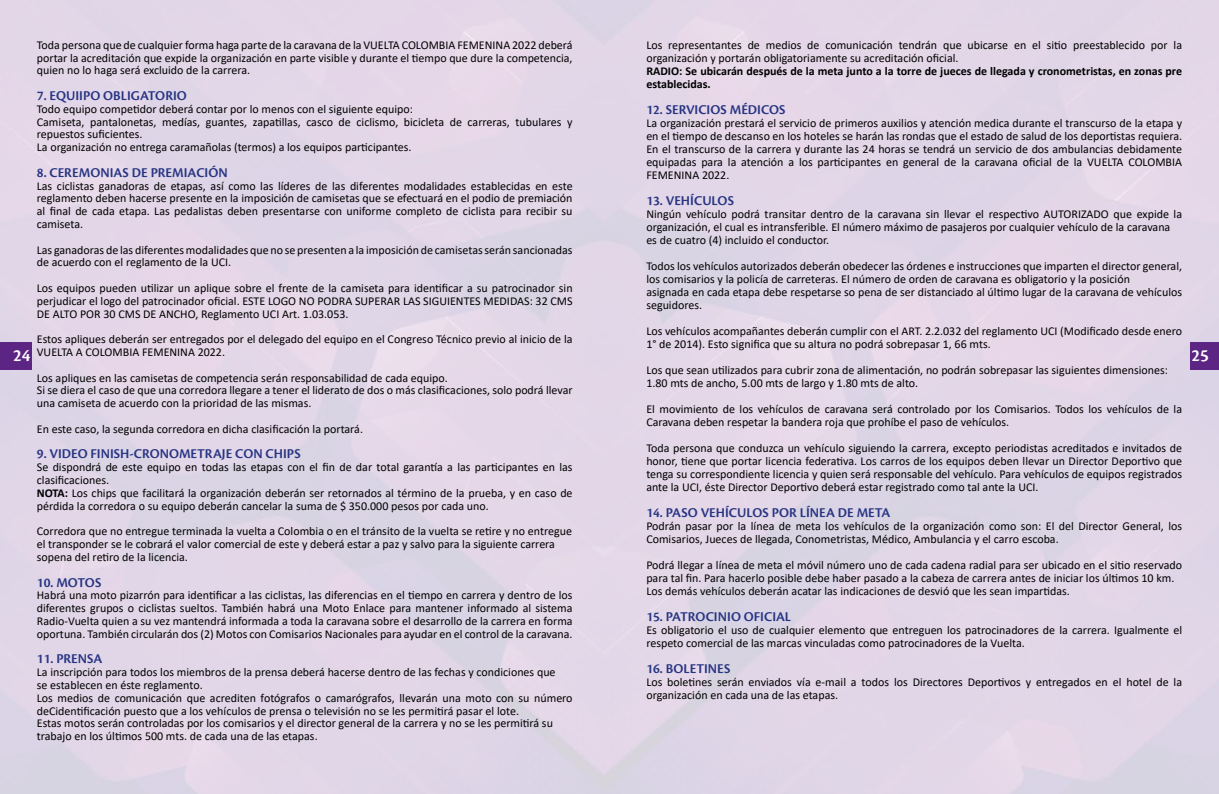
<style>
.page{position:relative;width:1219px;height:794px;background:#fff}
.page>*{position:absolute;margin:0;border:0;box-sizing:border-box;transform-origin:0 0}
.t1{font:600 18px "Cronos Pro";color:#fff}
.t2{font:600 14px "Cronos Pro";color:#283583}
.t3{font:12px/12.8px "Calibri";color:#000}
.t4{font:700 12px/13px "Calibri";color:#000}
.s1{font-weight:700}
</style>
<div class="page">
<img style="left:0;top:0;width:1219px;height:794px">
<div style="left:0;top:343px;width:32px;height:27px;background:#5c2483"></div>
<div style="left:1191px;top:343px;width:28px;height:27px;background:#5c2483"></div>
<p class="t3" style="left:646px;top:38px;width:537px">Los representantes de medios de comunicación tendrán que ubicarse en el sitio preestablecido por la organización y portarán obligatoriamente su acreditación oficial.</p>
<p class="t4" style="left:646px;top:64px;width:537px">RADIO: Se ubicarán después de la meta junto a la torre de jueces de llegada y cronometristas, en zonas pre establecidas.</p>
<p class="t2" style="left:646px;top:101px;width:141px">12. SERVICIOS MÉDICOS</p>
<p class="t3" style="left:646px;top:116px;width:537px;text-align:justify">La organización prestará el servicio de primeros auxilios y atención medica durante el transcurso de la etapa y en el tiempo de descanso en los hoteles se harán las rondas que el estado de salud de los deportistas requiera.<br>En el transcurso de la carrera y durante las 24 horas se tendrá un servicio de dos ambulancias debidamente equipadas para la atención a los participantes en general de la caravana oficial de la VUELTA COLOMBIA FEMENINA 2022.</p>
<p class="t2" style="left:646px;top:192px;width:89px">13. VEHÍCULOS</p>
<p class="t3" style="left:646px;top:207px;width:537px">Ningún vehículo podrá transitar dentro de la caravana sin llevar el respectivo AUTORIZADO que expide la organización, el cual es intransferible. El número máximo de pasajeros por cualquier vehículo de la caravana es de cuatro (4) incluido el conductor.</p>
<p class="t3" style="left:646px;top:259px;width:537px">Todos los vehículos autorizados deberán obedecer las órdenes e instrucciones que imparten el director general, los comisarios y la policía de carreteras. El número de orden de caravana es obligatorio y la posición<br>asignada en cada etapa debe respetarse so pena de ser distanciado al último lugar de la caravana de vehículos seguidores.</p>
<p class="t3" style="left:646px;top:324px;width:537px">Los vehículos acompañantes deberán cumplir con el ART. 2.2.032 del reglamento UCI (Modificado desde enero<br>1° de 2014). Esto significa que su altura no podrá sobrepasar 1, 66 mts.</p>
<p class="t3" style="left:646px;top:363px;width:523px">Los que sean utilizados para cubrir zona de alimentación, no podrán sobrepasar las siguientes dimensiones:<br>1.80 mts de ancho, 5.00 mts de largo y 1.80 mts de alto.</p>
<p class="t3" style="left:646px;top:402px;width:537px">El movimiento de los vehículos de caravana será controlado por los Comisarios. Todos los vehículos de la<br>Caravana deben respetar la bandera roja que prohíbe el paso de vehículos.</p>
<p class="t3" style="left:646px;top:441px;width:537px;text-align:justify">Toda persona que conduzca un vehículo siguiendo la carrera, excepto periodistas acreditados e invitados de honor, tiene que portar licencia federativa. Los carros de los equipos deben llevar un Director Deportivo que tenga su correspondiente licencia y quien será responsable del vehículo. Para vehículos de equipos registrados ante la UCI, éste Director Deportivo deberá estar registrado como tal ante la UCI.</p>
<p class="t2" style="left:646px;top:504px;width:246px">14. PASO VEHÍCULOS POR LÍNEA DE META</p>
<p class="t3" style="left:646px;top:519px;width:537px">Podrán pasar por la línea de meta los vehículos de la organización como son: El del Director General, los<br>Comisarios, Jueces de llegada, Conometristas, Médico, Ambulancia y el carro escoba.</p>
<p class="t3" style="left:646px;top:558px;width:537px">Podrá llegar a línea de meta el móvil número uno de cada cadena radial para ser ubicado en el sitio reservado para tal fin. Para hacerlo posible debe haber pasado a la cabeza de carrera antes de iniciar los últimos 10 km.<br>Los demás vehículos deberán acatar las indicaciones de desvió que les sean impartidas.</p>
<p class="t2" style="left:646px;top:608px;width:146px">15. PATROCINIO OFICIAL</p>
<p class="t3" style="left:646px;top:623px;width:537px">Es obligatorio el uso de cualquier elemento que entreguen los patrocinadores de la carrera. Igualmente el respeto comercial de las marcas vinculadas como patrocinadores de la Vuelta.</p>
<p class="t2" style="left:646px;top:660px;width:86px">16. BOLETINES</p>
<p class="t3" style="left:646px;top:675px;width:537px">Los boletines serán enviados vía e-mail a todos los Directores Deportivos y entregados en el hotel de la organización en cada una de las etapas.</p>
<p class="t3" style="left:37px;top:38px;width:537px;text-align:justify">Toda persona que de cualquier forma haga parte de la caravana de la VUELTA COLOMBIA FEMENINA 2022 deberá portar la acreditación que expide la organización en parte visible y durante el tiempo que dure la competencia, quien no lo haga será excluido de la carrera.</p>
<p class="t2" style="left:37px;top:88px;width:152px">7. EQUIIPO OBLIGATORIO</p>
<p class="t3" style="left:37px;top:102px;width:537px">Todo equipo competidor deberá contar por lo menos con el siguiente equipo:<br>Camiseta, pantalonetas, medías, guantes, zapatillas, casco de ciclismo, bicicleta de carreras, tubulares y repuestos suficientes.<br>La organización no entrega caramañolas (termos) a los equipos participantes.</p>
<p class="t2" style="left:37px;top:164px;width:192px">8. CEREMONIAS DE PREMIACIÓN</p>
<p class="t3" style="left:37px;top:179px;width:537px;text-align:justify">Las ciclistas ganadoras de etapas, así como las líderes de las diferentes modalidades establecidas en este reglamento deben hacerse presente en la imposición de camisetas que se efectuará en el podio de premiación al final de cada etapa. Las pedalistas deben presentarse con uniforme completo de ciclista para recibir su camiseta.</p>
<p class="t3" style="left:37px;top:243px;width:537px">Las ganadoras de las diferentes modalidades que no se presenten a la imposición de camisetas serán sancionadas de acuerdo con el reglamento de la UCI.</p>
<p class="t3" style="left:37px;top:281px;width:537px;text-align:justify">Los equipos pueden utilizar un aplique sobre el frente de la camiseta para identificar a su patrocinador sin perjudicar el logo del patrocinador oficial. ESTE LOGO NO PODRA SUPERAR LAS SIGUIENTES MEDIDAS: 32 CMS DE ALTO POR 30 CMS DE ANCHO, Reglamento UCI Art. 1.03.053.</p>
<p class="t3" style="left:37px;top:332px;width:537px">Estos apliques deberán ser entregados por el delegado del equipo en el Congreso Técnico previo al inicio de la<br>VUELTA A COLOMBIA FEMENINA 2022.</p>
<p class="t3" style="left:37px;top:371px;width:537px">Los apliques en las camisetas de competencia serán responsabilidad de cada equipo.<br>Si se diera el caso de que una corredora llegare a tener el liderato de dos o más clasificaciones, solo podrá llevar una camiseta de acuerdo con la prioridad de las mismas.</p>
<p class="t3" style="left:37px;top:422px;width:328px">En este caso, la segunda corredora en dicha clasificación la portará.</p>
<p class="t2" style="left:37px;top:446px;width:265px">9. VIDEO FINISH-CRONOMETRAJE CON CHIPS</p>
<p class="t3" style="left:37px;top:460px;width:537px">Se dispondrá de este equipo en todas las etapas con el fin de dar total garantía a las participantes en las clasificaciones.<br><span class="s1">NOTA:</span> Los chips que facilitará la organización deberán ser retornados al término de la prueba, y en caso de pérdida la corredora o su equipo deberán cancelar la suma de $ 350.000 pesos por cada uno.</p>
<p class="t3" style="left:37px;top:524px;width:537px">Corredora que no entregue terminada la vuelta a Colombia o en el tránsito de la vuelta se retire y no entregue el transponder se le cobrará el valor comercial de este y deberá estar a paz y salvo para la siguiente carrera sopena del retiro de la licencia.</p>
<p class="t2" style="left:37px;top:574px;width:66px">10. MOTOS</p>
<p class="t3" style="left:37px;top:588px;width:537px;text-align:justify">Habrá una moto pizarrón para identificar a las ciclistas, las diferencias en el tiempo en carrera y dentro de los diferentes grupos o ciclistas sueltos. También habrá una Moto Enlace para mantener informado al sistema Radio-Vuelta quien a su vez mantendrá informada a toda la caravana sobre el desarrollo de la carrera en forma oportuna. También circularán dos (2) Motos con Comisarios Nacionales para ayudar en el control de la caravana.</p>
<p class="t2" style="left:37px;top:651px;width:67px">11. PRENSA</p>
<p class="t3" style="left:37px;top:665px;width:537px">La inscripción para todos los miembros de la prensa deberá hacerse dentro de las fechas y condiciones que<br>se establecen en éste reglamento.<br>Los medios de comunicación que acrediten fotógrafos o camarógrafos, llevarán una moto con su número deCidentificación puesto que a los vehículos de prensa o televisión no se les permitirá pasar el lote.<br>Estas motos serán controladas por los comisarios y el director general de la carrera y no se les permitirá su trabajo en los últimos 500 mts. de cada una de las etapas.</p>
<h1 class="t1" style="left:13px;top:345px;width:19px">24</h1>
<h1 class="t1" style="left:1191px;top:345px;width:19px">25</h1>
</div>
